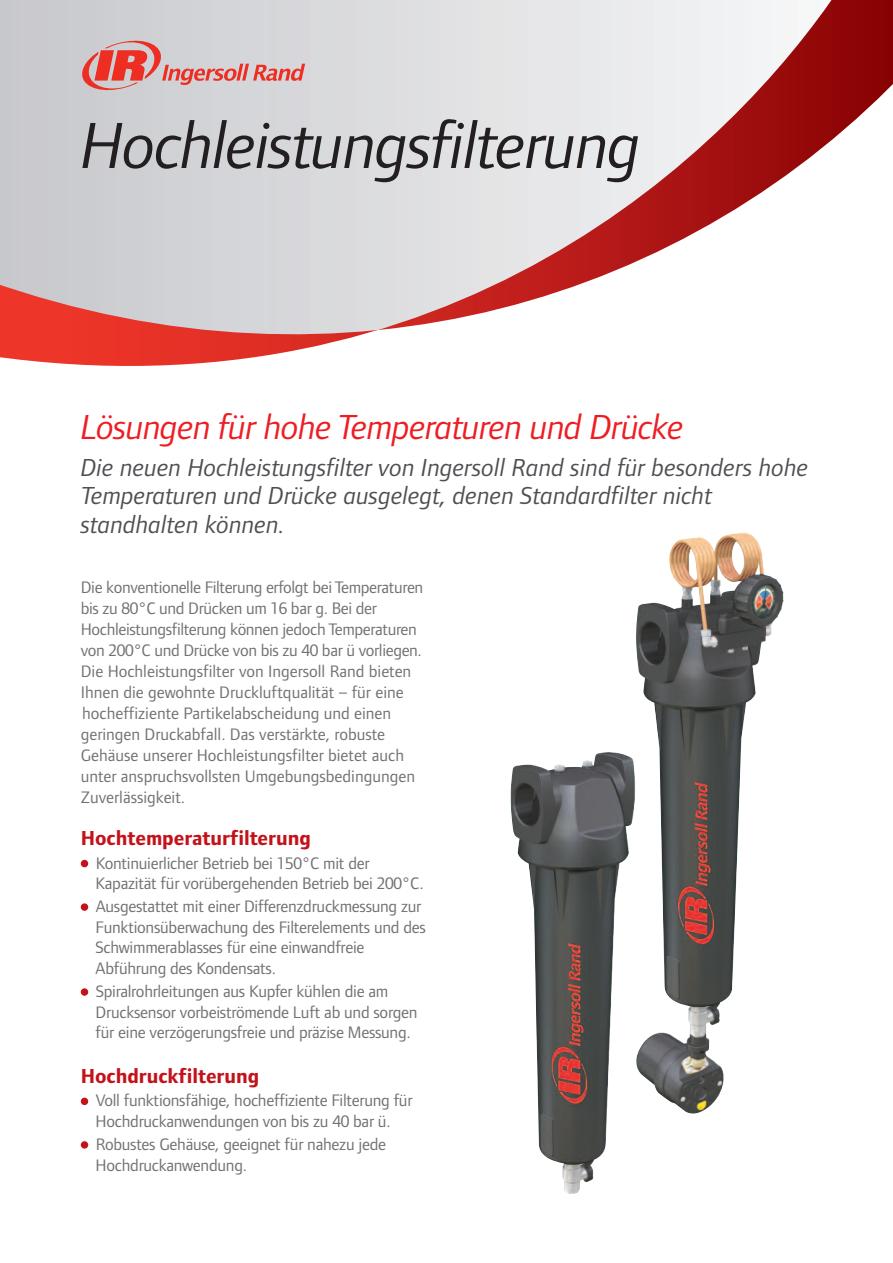
<style>
.page{position:relative;width:893px;height:1263px;background:#fff}
.page>*{position:absolute;margin:0;border:0;box-sizing:border-box;transform-origin:0 0}
.t1{font:italic 67.5px "Foundry Form Sans";letter-spacing:-.02em;color:#231f20}
.t2{font:italic 36px "Foundry Form Sans";letter-spacing:-.02em;color:#ee1d23}
.t3{font:italic 25.5px/28.5px "Foundry Form Sans";color:#4f4e53}
.t4{font:700 21px "Foundry Form Sans";color:#c4121a}
.t5{font:17.25px/21px "Foundry Form Sans";letter-spacing:-.015em;color:#717172}
</style>
<div class="page">
<img style="left:510px;top:532px;width:274px;height:662px">
<svg style="left:0;top:0;width:893px;height:366px"></svg>
<svg style="left:81px;top:37px;width:224px;height:57px;background:#d7afaf"></svg>
<div style="left:81px;top:860px;width:7px;height:7px;background:#c4121a;border-radius:50%"></div>
<div style="left:81px;top:1098px;width:7px;height:7px;background:#c4121a;border-radius:50%"></div>
<div style="left:81px;top:903px;width:7px;height:8px;background:#c4121a;border-radius:50%"></div>
<div style="left:81px;top:988px;width:7px;height:8px;background:#c4121a;border-radius:50%"></div>
<div style="left:81px;top:1141px;width:7px;height:7px;background:#c4121a;border-radius:50%"></div>
<h1 class="t1" style="left:81px;top:105px;width:562px">Hochleistungsfilterung</h1>
<h2 class="t2" style="left:81px;top:405px;width:604px">Lösungen für hohe Temperaturen und Drücke</h2>
<h3 class="t3" style="left:81px;top:453px;width:729px">Die neuen Hochleistungsfilter von Ingersoll Rand sind für besonders hohe<br>Temperaturen und Drücke ausgelegt, denen Standardfilter nicht standhalten können.</h3>
<p class="t5" style="left:81px;top:578px;width:344px">Die konventionelle Filterung erfolgt bei Temperaturen bis zu 80°C und Drücken um 16 bar g. Bei der Hochleistungsfilterung können jedoch Temperaturen von 200°C und Drücke von bis zu 40 bar ü vorliegen.<br>Die Hochleistungsfilter von Ingersoll Rand bieten Ihnen die gewohnte Druckluftqualität – für eine hocheffiziente Partikelabscheidung und einen geringen Druckabfall. Das verstärkte, robuste Gehäuse unserer Hochleistungsfilter bietet auch unter anspruchsvollsten Umgebungsbedingungen Zuverlässigkeit.</p>
<p class="t4" style="left:81px;top:830px;width:232px">Hochtemperaturfilterung</p>
<p class="t5" style="left:96px;top:854px;width:330px">Kontinuierlicher Betrieb bei 150°C mit der<br>Kapazität für vorübergehenden Betrieb bei 200°C.</p>
<p class="t5" style="left:96px;top:897px;width:332px">Ausgestattet mit einer Differenzdruckmessung zur Funktionsüberwachung des Filterelements und des Schwimmerablasses für eine einwandfreie Abführung des Kondensats.</p>
<p class="t5" style="left:96px;top:982px;width:323px">Spiralrohrleitungen aus Kupfer kühlen die am<br>Drucksensor vorbeiströmende Luft ab und sorgen für eine verzögerungsfreie und präzise Messung.</p>
<p class="t4" style="left:81px;top:1067px;width:180px">Hochdruckfilterung</p>
<p class="t5" style="left:96px;top:1091px;width:318px">Voll funktionsfähige, hocheffiziente Filterung für<br>Hochdruckanwendungen von bis zu 40 bar ü.</p>
<p class="t5" style="left:96px;top:1135px;width:292px">Robustes Gehäuse, geeignet für nahezu jede<br>Hochdruckanwendung.</p>
</div>
